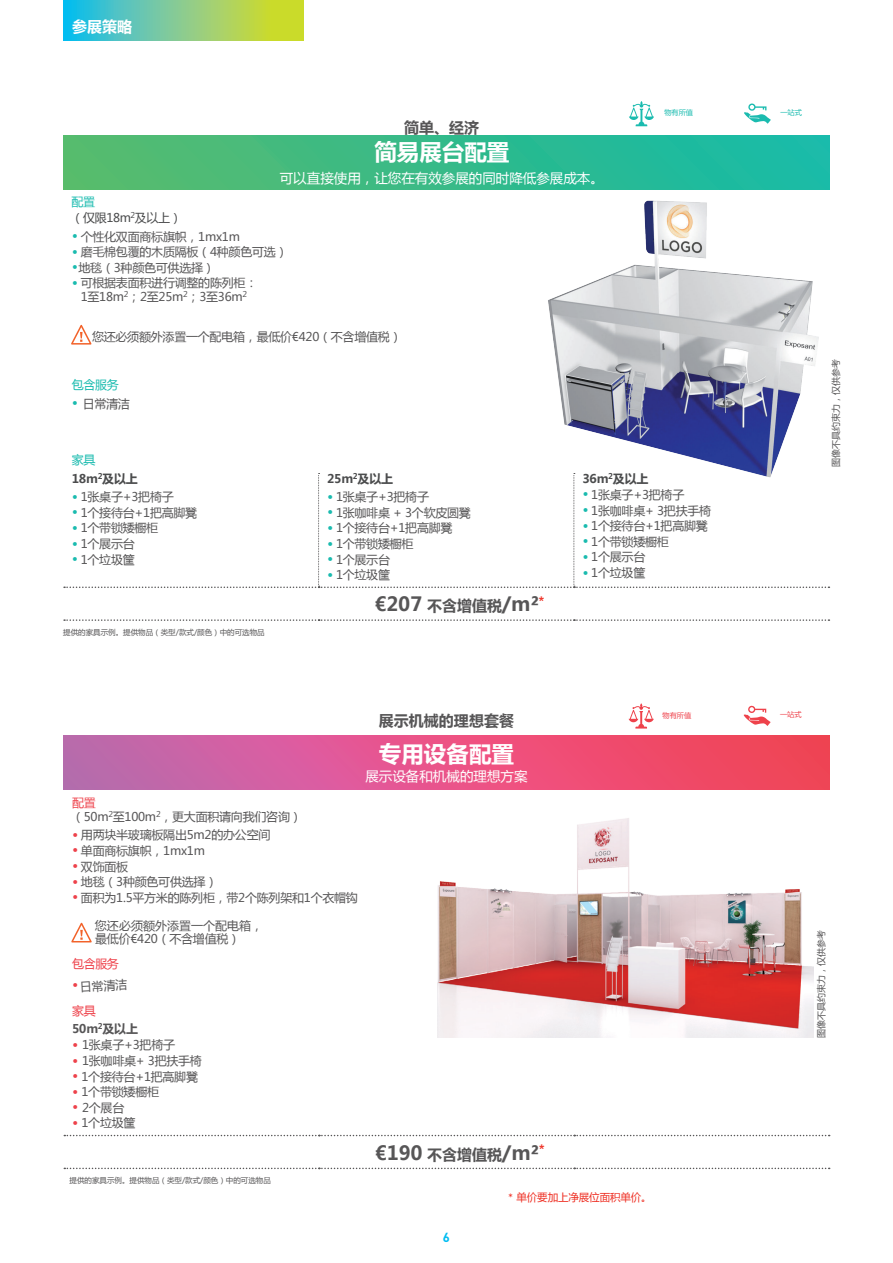
<style>
.page{position:relative;width:893px;height:1263px;background:#fff}
.page>*{position:absolute;margin:0;border:0;box-sizing:border-box;transform-origin:0 0}
.t1{font:700 22.5px "Microsoft Ya Hei";color:#fff}
.t2{font:700 22.5px "Microsoft Ya Hei";color:#fff}
.t3{font:700 19.5px "Microsoft Ya Hei";color:#575657}
.t4{font:700 15px "Microsoft Ya Hei";color:#575657}
.t5{font:700 15px "Microsoft Ya Hei";color:#575657}
.t6{font:700 15px "Microsoft Ya Hei";color:#fff}
.t7{font:13.5px "Microsoft Ya Hei";color:#fff}
.t8{font:700 13.05px "DIN";color:#01bdf2}
.t9{font:12px/13.5px "Microsoft Ya Hei";letter-spacing:-.02em;color:#575657;text-align:center}
.t10{font:12px/12.6px "Microsoft Ya Hei";color:#575657}
.t11{font:700 12px/18.3px "Microsoft Ya Hei";letter-spacing:-.02em;color:#4b4c4d}
.t12{font:12px/15.6px "Microsoft Ya Hei";letter-spacing:-.03em;color:#4b4c4d}
.t13{font:700 12px/17.7px "Microsoft Ya Hei";letter-spacing:-.02em;color:#575657}
.t14{font:12px "Microsoft Ya Hei";color:#1abbaf}
.t15{font:12px "Microsoft Ya Hei";color:#ee424b}
.t16{font:12px "DIN";color:#ee424b}
.t17{font:10.5px "Microsoft Ya Hei";letter-spacing:-.01em;color:#ee2e22}
.t18{font:9px "Microsoft Ya Hei";color:#575657}
.t19{font:7.5px "Microsoft Ya Hei";color:#575657}
.t20{font:7.2px "Microsoft Ya Hei";color:#ee424b}
.t21{font:7.2px "Microsoft Ya Hei";color:#1abbaf}
.s1{color:#1abbaf}
.s2{font-family:"DIN";color:#1abbaf}
.s3{font-weight:400;color:#1abbaf}
.s4{font-size:15px}
.s5{color:#ee424b}
.s6{font-family:"DIN";color:#ee424b}
.s7{font-weight:400;color:#ee424b}
.s8{font-family:"DIN"}
</style>
<div class="page">
<svg style="left:64px;top:0;width:239px;height:40px;background:#81cc89"></svg>
<div style="left:63px;top:136px;width:766px;height:53px;background:linear-gradient(to right,#59bb6b,#13baa8)"></div>
<svg style="left:64px;top:619px;width:765px;height:2px"></svg>
<svg style="left:64px;top:473px;width:765px;height:115px"></svg>
<svg style="left:71px;top:324px;width:21px;height:21px"></svg>
<img style="left:534px;top:200px;width:295px;height:281px">
<svg style="left:64px;top:735px;width:765px;height:54px;background:#e05586"></svg>
<svg style="left:64px;top:1135px;width:766px;height:1px"></svg>
<svg style="left:64px;top:1168px;width:766px;height:1px"></svg>
<svg style="left:71px;top:922px;width:21px;height:21px"></svg>
<svg style="left:629px;top:703px;width:25px;height:25px"></svg>
<svg style="left:744px;top:706px;width:27px;height:20px"></svg>
<img style="left:437px;top:818px;width:376px;height:219px">
<svg style="left:629px;top:101px;width:25px;height:25px"></svg>
<svg style="left:744px;top:103px;width:27px;height:21px"></svg>
<p class="t6" style="left:72px;top:16px;width:61px">参展策略</p>
<p class="t5" style="left:404px;top:117px;width:76px">简单、经济</p>
<h1 class="t1" style="left:374px;top:136px;width:136px">简易展台配置</h1>
<p class="t7" style="left:280px;top:169px;width:325px">可以直接使用，让您在有效参展的同时降低参展成本。</p>
<p class="t12" style="left:71px;top:194px;width:112px"><span class="s1">配置<br></span>（仅限18m<sup>2</sup>及以上）</p>
<p class="t9" style="left:72px;top:229px;width:170px"><span class="s2">•</span> 个性化双面商标旗帜，1mx1m</p>
<p class="t9" style="left:72px;top:245px;width:217px"><span class="s2">•</span> 磨毛棉包覆的木质隔板（4种颜色可选）</p>
<p class="t9" style="left:72px;top:260px;width:145px"><span class="s2">•</span>地毯（3种颜色可供选择）</p>
<p class="t9" style="left:72px;top:276px;width:187px"><span class="s2">•</span> 可根据表面积进行调整的陈列柜：<br>1至18m<sup>2</sup>；2至25m<sup>2</sup>；3至36m<sup>2</sup></p>
<p class="t9" style="left:92px;top:329px;width:311px">您还必须额外添置一个配电箱，最低价€420（不含增值税）</p>
<p class="t14" style="left:72px;top:377px;width:48px">包含服务</p>
<p class="t9" style="left:72px;top:396px;width:59px"><span class="s2">•</span> 日常清洁</p>
<p class="t21" style="left:664px;top:108px;width:30px">物有所值</p>
<p class="t21" style="left:780px;top:108px;width:23px">一站式</p>
<p class="t11" style="left:72px;top:450px;width:68px"><span class="s3">家具<br></span>18m<sup>2</sup>及以上</p>
<p class="t9" style="left:72px;top:490px;width:103px"><span class="s2">•</span> 1张桌子+3把椅子</p>
<p class="t9" style="left:72px;top:505px;width:127px"><span class="s2">•</span> 1个接待台+1把高脚凳</p>
<p class="t9" style="left:72px;top:521px;width:88px"><span class="s2">•</span> 1个带锁矮橱柜</p>
<p class="t9" style="left:72px;top:536px;width:64px"><span class="s2">•</span> 1个展示台</p>
<p class="t9" style="left:72px;top:552px;width:64px"><span class="s2">•</span> 1个垃圾筐</p>
<p class="t19" style="left:63px;top:627px;width:203px">提供的家具示例。提供物品（类型/款式/颜色）中的可选物品</p>
<p class="t11" style="left:327px;top:469px;width:68px">25m<sup>2</sup>及以上</p>
<p class="t9" style="left:327px;top:490px;width:103px"><span class="s2">•</span> 1张桌子+3把椅子</p>
<p class="t9" style="left:327px;top:505px;width:145px"><span class="s2">•</span> 1张咖啡桌 + 3个软皮圆凳</p>
<p class="t9" style="left:327px;top:521px;width:127px"><span class="s2">•</span> 1个接待台+1把高脚凳</p>
<p class="t9" style="left:327px;top:536px;width:88px"><span class="s2">•</span> 1个带锁矮橱柜</p>
<p class="t9" style="left:327px;top:552px;width:64px"><span class="s2">•</span> 1个展示台</p>
<p class="t9" style="left:327px;top:568px;width:64px"><span class="s2">•</span> 1个垃圾筐</p>
<h2 class="t3" style="left:374px;top:591px;width:171px">€207 <span class="s4">不含增值税</span>/m²<sup>*</sup></h2>
<p class="t11" style="left:582px;top:469px;width:68px">36m<sup>2</sup>及以上</p>
<p class="t9" style="left:582px;top:487px;width:103px"><span class="s2">•</span> 1张桌子+3把椅子</p>
<p class="t9" style="left:582px;top:503px;width:130px"><span class="s2">•</span> 1张咖啡桌+ 3把扶手椅</p>
<p class="t9" style="left:582px;top:519px;width:127px"><span class="s2">•</span> 1个接待台+1把高脚凳</p>
<p class="t9" style="left:582px;top:534px;width:88px"><span class="s2">•</span> 1个带锁矮橱柜</p>
<p class="t9" style="left:582px;top:550px;width:64px"><span class="s2">•</span> 1个展示台</p>
<p class="t9" style="left:582px;top:566px;width:64px"><span class="s2">•</span> 1个垃圾筐</p>
<p class="t18" style="left:830px;top:467px;width:109px;rotate:-90deg">图像不具约束力，仅供参考</p>
<p class="t9" style="left:72px;top:795px;width:231px;line-height:14px;text-align:left"><span class="s5">配置<br></span>（50m<sup>2</sup>至100m<sup>2</sup>，更大面积请向我们咨询）</p>
<p class="t9" style="left:72px;top:828px;width:200px"><span class="s6">•</span> 用两块半玻璃板隔出5m2的办公空间</p>
<p class="t9" style="left:72px;top:843px;width:134px"><span class="s6">•</span> 单面商标旗帜，1mx1m</p>
<p class="t9" style="left:72px;top:859px;width:58px"><span class="s6">•</span> 双饰面板</p>
<p class="t9" style="left:72px;top:875px;width:147px"><span class="s6">•</span> 地毯（3种颜色可供选择）</p>
<p class="t9" style="left:72px;top:890px;width:287px"><span class="s6">•</span> 面积为1.5平方米的陈列柜，带2个陈列架和1个衣帽钩</p>
<p class="t10" style="left:95px;top:919px;width:170px">您还必须额外添置一个配电箱，最低价€420（不含增值税）</p>
<p class="t15" style="left:72px;top:956px;width:48px">包含服务</p>
<p class="t16" style="left:72px;top:977px;width:8px">•</p>
<p class="t9" style="left:80px;top:980px;width:49px;rotate:-3deg">日常清洁</p>
<p class="t13" style="left:72px;top:1002px;width:68px"><span class="s7">家具<br></span>50m<sup>2</sup>及以上</p>
<p class="t9" style="left:72px;top:1038px;width:105px"><span class="s6">•</span> 1张桌子+3把椅子</p>
<p class="t9" style="left:72px;top:1053px;width:131px"><span class="s6">•</span> 1张咖啡桌+ 3把扶手椅</p>
<p class="t9" style="left:72px;top:1069px;width:128px"><span class="s6">•</span> 1个接待台+1把高脚凳</p>
<p class="t9" style="left:72px;top:1085px;width:89px"><span class="s6">•</span> 1个带锁矮橱柜</p>
<p class="t9" style="left:72px;top:1100px;width:54px"><span class="s6">•</span> 2个展台</p>
<p class="t9" style="left:72px;top:1116px;width:65px"><span class="s6">•</span> 1个垃圾筐</p>
<p class="t19" style="left:70px;top:1175px;width:203px">提供的家具示例。提供物品（类型/款式/颜色）中的可选物品</p>
<p class="t4" style="left:379px;top:710px;width:136px">展示机械的理想套餐</p>
<h1 class="t2" style="left:379px;top:738px;width:136px">专用设备配置</h1>
<p class="t7" style="left:365px;top:767px;width:163px">展示设备和机械的理想方案</p>
<h2 class="t3" style="left:375px;top:1139px;width:171px">€190 <span class="s4">不含增值税</span>/m²<sup>*</sup></h2>
<p class="t17" style="left:508px;top:1190px;width:145px"><span class="s8">*</span> 单价要加上净展位面积单价。</p>
<p class="t8" style="left:443px;top:1228px;width:9px">6</p>
<p class="t20" style="left:663px;top:710px;width:30px">物有所值</p>
<p class="t20" style="left:780px;top:710px;width:23px">一站式</p>
<p class="t18" style="left:815px;top:1037px;width:109px;rotate:-90deg">图像不具约束力，仅供参考</p>
</div>
